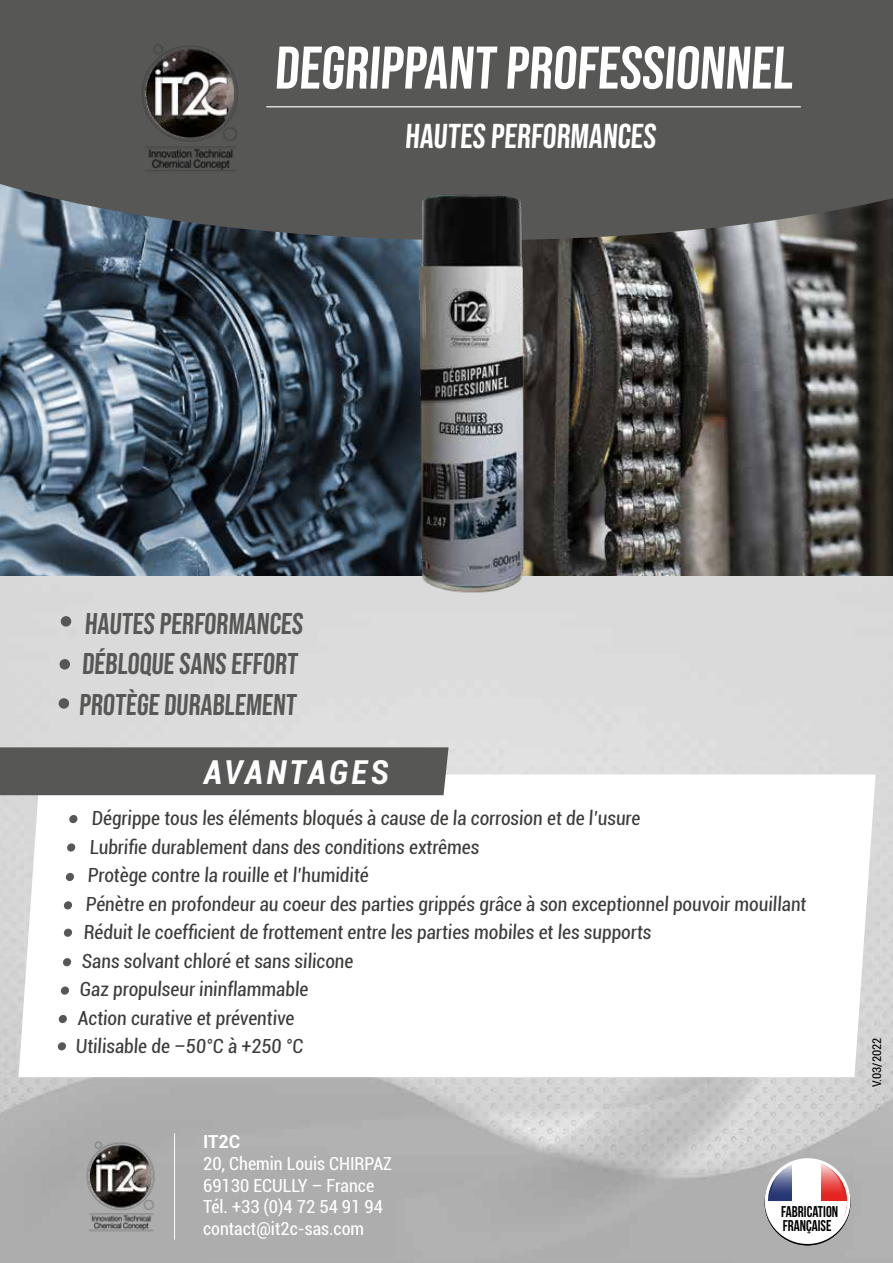
<style>
.page{position:relative;width:893px;height:1263px;background:#fff}
.page>*{position:absolute;margin:0;border:0;box-sizing:border-box;transform-origin:0 0}
.t1{font:60px "Bebas Neue";color:#fff}
.t2{font:34.5px "Bebas Neue";color:#fff}
.t3{font:italic 700 condensed 33px "Roboto";letter-spacing:.09em;color:#fff}
.t4{font:30px/40.5px "Bebas Neue";color:#575756}
.t5{font:condensed 19.5px "Roboto";color:#3c3c3b}
.t6{font:condensed 18px/21.6px "Roboto";color:#fff}
.t7{font:700 18px "Roboto";color:#fff}
.t8{font:15.6px/14.7px "Bebas Neue";color:#000;scale:.95 1}
.t9{font:condensed 12px "Roboto";color:#000}
</style>
<div class="page">
<img style="left:0;top:575px;width:893px;height:688px">
<img style="left:0;top:240px;width:403px;height:335px">
<img style="left:545px;top:240px;width:348px;height:335px">
<svg style="left:0;top:0;width:893px;height:240px;background:#585958"></svg>
<svg style="left:765px;top:1158px;width:85px;height:86px"></svg>
<svg style="left:766px;top:1161px;width:82px;height:81px"></svg>
<hr style="left:174px;top:1133px;width:1px;height:106px;background:#fff">
<svg style="left:19px;top:774px;width:857px;height:303px"></svg>
<div style="left:69px;top:815px;width:9px;height:8px;background:#575756;border-radius:50%"></div>
<div style="left:67px;top:843px;width:8px;height:8px;background:#575756;border-radius:50%"></div>
<div style="left:66px;top:873px;width:8px;height:8px;background:#575756;border-radius:50%"></div>
<div style="left:64px;top:901px;width:8px;height:8px;background:#575756;border-radius:50%"></div>
<div style="left:64px;top:929px;width:8px;height:8px;background:#575756;border-radius:50%"></div>
<div style="left:63px;top:958px;width:8px;height:8px;background:#575756;border-radius:50%"></div>
<div style="left:61px;top:986px;width:8px;height:9px;background:#575756;border-radius:50%"></div>
<div style="left:59px;top:1015px;width:8px;height:8px;background:#575756;border-radius:50%"></div>
<div style="left:58px;top:1042px;width:8px;height:8px;background:#575756;border-radius:50%"></div>
<div style="left:0;top:747px;width:449px;height:48px;background:#575756"></div>
<div style="left:61px;top:616px;width:10px;height:11px;background:#575756;border-radius:50%"></div>
<div style="left:60px;top:659px;width:10px;height:10px;background:#575756;border-radius:50%"></div>
<div style="left:59px;top:698px;width:10px;height:11px;background:#575756;border-radius:50%"></div>
<hr style="left:266px;top:106px;width:535px;height:1px;background:#dadada">
<img style="left:403px;top:184px;width:142px;height:417px">
<img style="left:68px;top:1134px;width:105px;height:105px">
<img style="left:116px;top:33px;width:150px;height:149px">
<h1 class="t1" style="left:274px;top:34px;width:524px">DEGRIPPANT PROFESSIONNEL</h1>
<h2 class="t2" style="left:405px;top:116px;width:255px">HAUTES PERFORMANCES</h2>
<h3 class="t4" style="left:79px;top:603px;width:228px">HAUTES PERFORMANCES<br>DÉBLOQUE SANS EFFORT<br>PROTÈGE DURABLEMENT</h3>
<h3 class="t3" style="left:204px;top:749px;width:186px">AVANTAGES</h3>
<p class="t5" style="left:91px;top:805px;width:552px">Dégrippe tous les éléments bloqués à cause de la corrosion et de l’usure</p>
<p class="t5" style="left:89px;top:833px;width:393px">Lubrifie durablement dans des conditions extrêmes</p>
<p class="t5" style="left:87px;top:862px;width:284px">Protège contre la rouille et l’humidité</p>
<p class="t5" style="left:85px;top:890px;width:724px">Pénètre en profondeur au coeur des parties grippés grâce à son exceptionnel pouvoir mouillant</p>
<p class="t5" style="left:83px;top:919px;width:571px">Réduit le coefficient de frottement entre les parties mobiles et les supports</p>
<p class="t5" style="left:81px;top:947px;width:275px">Sans solvant chloré et sans silicone</p>
<p class="t5" style="left:79px;top:976px;width:232px">Gaz propulseur ininflammable</p>
<p class="t5" style="left:77px;top:1004px;width:220px">Action curative et préventive</p>
<p class="t5" style="left:75px;top:1033px;width:231px">Utilisable de –50°C à +250 °C</p>
<p class="t7" style="left:203px;top:1129px;width:39px">IT2C</p>
<p class="t6" style="left:203px;top:1152px;width:191px">20, Chemin Louis CHIRPAZ<br>69130 ECULLY – France<br>Tél. +33 (0)4 72 54 91 94 contact@it2c-sas.com</p>
<p class="t8" style="left:781px;top:1204px;width:62px">FABRICATION<br>FRANÇAISE</p>
<p class="t9" style="left:868px;top:1087px;width:51px;rotate:-90deg">V.03/2022</p>
</div>
